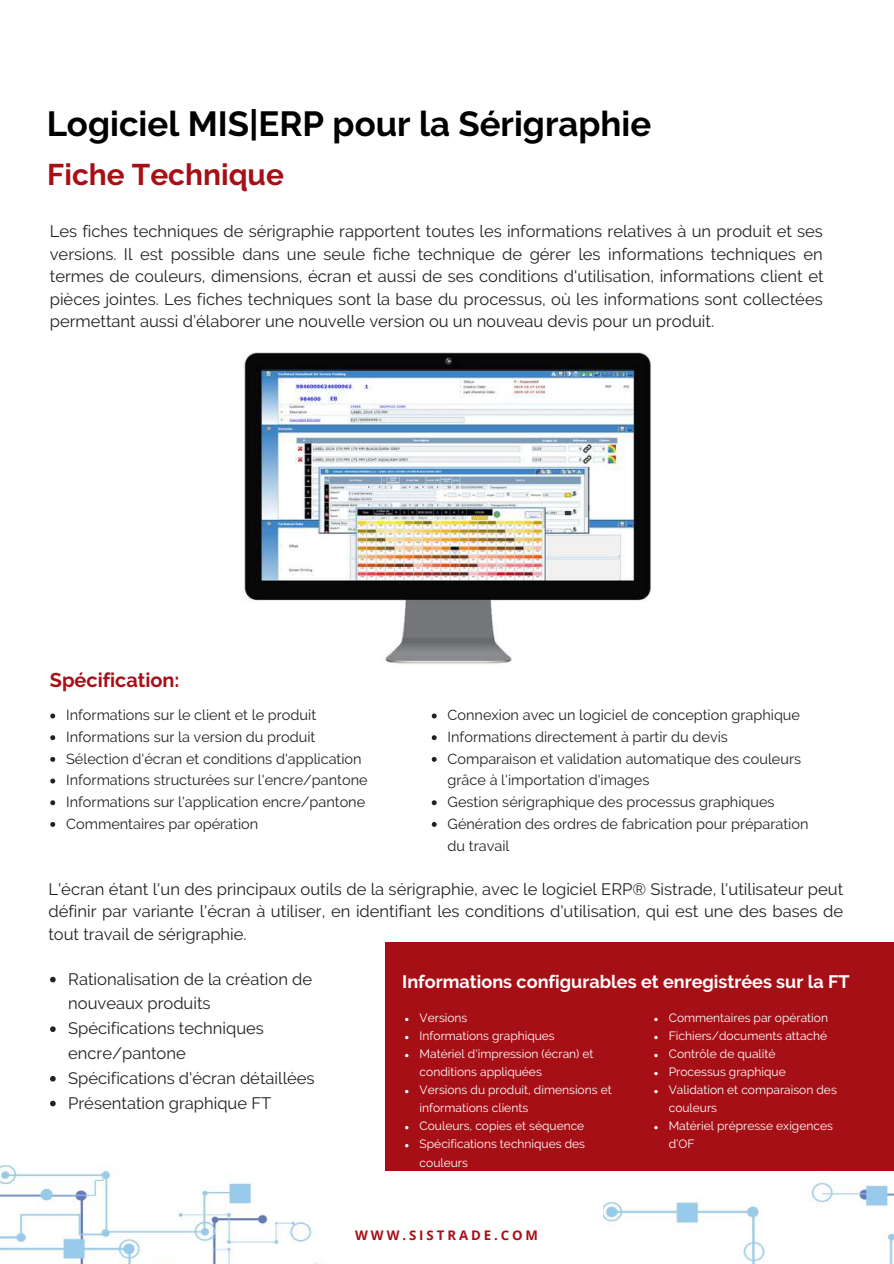
<style>
.page{position:relative;width:894px;height:1264px;background:#fff}
.page>*{position:absolute;margin:0;border:0;box-sizing:border-box;transform-origin:0 0}
.t1{font:700 34.8px "Raleway";color:#000}
.t2{font:700 29.85px "Raleway";color:#a60f16}
.t3{font:700 19.8px "Raleway";color:#a60f16}
.t4{font:700 18px "Raleway";color:#fff}
.t5{font:16.5px/22.5px "Raleway";color:#222;text-align:justify}
.t6{font:14.55px/21.6px "Raleway";color:#222}
.t7{font:700 13.2px "Open Sans";letter-spacing:.22em;color:#a60f16}
.t8{font:12px/18px "Raleway";color:#fff}
</style>
<div class="page">
<img style="left:0;top:1165px;width:322px;height:98px">
<img style="left:603px;top:1170px;width:290px;height:93px">
<img style="left:243px;top:352px;width:408px;height:312px">
<svg style="left:50px;top:713px;width:5px;height:5px"></svg>
<svg style="left:50px;top:735px;width:5px;height:5px"></svg>
<svg style="left:50px;top:757px;width:5px;height:4px"></svg>
<svg style="left:50px;top:778px;width:5px;height:5px"></svg>
<svg style="left:50px;top:800px;width:5px;height:5px"></svg>
<svg style="left:50px;top:822px;width:5px;height:4px"></svg>
<svg style="left:431px;top:713px;width:5px;height:5px"></svg>
<svg style="left:431px;top:735px;width:5px;height:5px"></svg>
<svg style="left:431px;top:757px;width:5px;height:4px"></svg>
<svg style="left:431px;top:800px;width:5px;height:5px"></svg>
<svg style="left:431px;top:822px;width:5px;height:4px"></svg>
<div style="left:385px;top:942px;width:508px;height:228px;background:#a60f16"></div>
<svg style="left:50px;top:976px;width:6px;height:6px"></svg>
<svg style="left:50px;top:1026px;width:6px;height:5px"></svg>
<svg style="left:50px;top:1076px;width:6px;height:5px"></svg>
<svg style="left:50px;top:1100px;width:6px;height:6px"></svg>
<h1 class="t1" style="left:47px;top:104px;width:606px">Logiciel MIS|ERP pour la Sérigraphie</h1>
<h2 class="t2" style="left:47px;top:157px;width:238px">Fiche Technique</h2>
<p class="t5" style="left:50px;top:220px;width:775px">Les fiches techniques de sérigraphie rapportent toutes les informations relatives à un produit et ses versions. Il est possible dans une seule fiche technique de gérer les informations techniques en termes de couleurs, dimensions, écran et aussi de ses conditions d'utilisation, informations client et pièces jointes. Les fiches techniques sont la base du processus, où les informations sont collectées permettant aussi d’élaborer une nouvelle version ou un nouveau devis pour un produit.</p>
<p class="t3" style="left:50px;top:668px;width:131px">Spécification:</p>
<p class="t6" style="left:66px;top:704px;width:303px">Informations sur le client et le produit Informations sur la version du produit Sélection d'écran et conditions d'application Informations structurées sur l'encre/pantone Informations sur l'application encre/pantone Commentaires par opération</p>
<p class="t6" style="left:447px;top:704px;width:362px">Connexion avec un logiciel de conception graphique Informations directement à partir du devis Comparaison et validation automatique des couleurs grâce à l'importation d'images<br>Gestion sérigraphique des processus graphiques Génération des ordres de fabrication pour préparation du travail</p>
<p class="t5" style="left:48px;top:877px;width:796px">L'écran étant l'un des principaux outils de la sérigraphie, avec le logiciel ERP® Sistrade, l'utilisateur peut définir par variante l'écran à utiliser, en identifiant les conditions d'utilisation, qui est une des bases de tout travail de sérigraphie.</p>
<p class="t5" style="left:68px;top:966px;width:248px;line-height:24.8px;text-align:left">Rationalisation de la création de nouveaux produits<br>Spécifications techniques encre/pantone<br>Spécifications d'écran détaillées<br>Présentation graphique FT</p>
<p class="t4" style="left:402px;top:970px;width:449px">Informations configurables et enregistrées sur la FT</p>
<p class="t8" style="left:668px;top:1009px;width:169px">Commentaires par opération<br>Fichiers/documents attaché<br>Contrôle de qualité<br>Processus graphique<br>Validation et comparaison des couleurs<br>Matériel prépresse exigences d’OF</p>
<p class="t8" style="left:419px;top:1009px;width:193px">Versions<br>Informations graphiques<br>Matériel d'impression (écran) et conditions appliquées<br>Versions du produit, dimensions et informations clients<br>Couleurs, copies et séquence<br>Spécifications techniques des couleurs</p>
<p class="t7" style="left:355px;top:1225px;width:184px">WWW.SISTRADE.COM</p>
</div>
